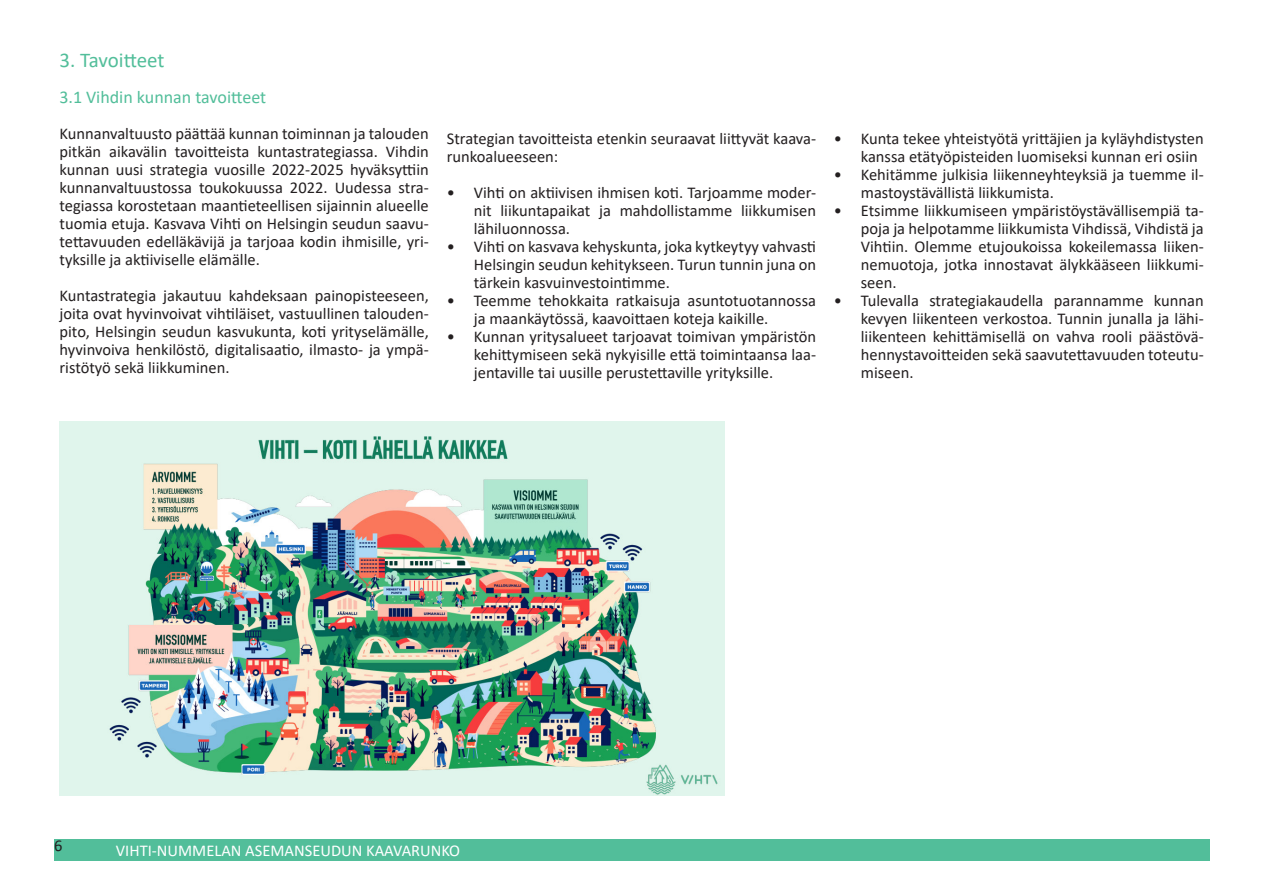
<style>
.page{position:relative;width:1263px;height:893px;background:#fff}
.page>*{position:absolute;margin:0;border:0;box-sizing:border-box;transform-origin:0 0}
.Otsikko1{font:21px "Calibri";letter-spacing:-.005em;color:#52be9a}
.Otsikko1_1{font:18px "Calibri";color:#52be9a}
.Leipateksti{font:16.5px/18px "Calibri";color:#231f20;text-align:justify}
.t1{font:16.5px "Calibri";color:#fff}
</style>
<div class="page">
<div style="left:54px;top:839px;width:1156px;height:21px;background:#52be9a"></div>
<img style="left:60px;top:421px;width:664px;height:374px">
<p class="Otsikko1" style="left:60px;top:45px;width:107px">3. Tavoitteet</p>
<p class="Otsikko1_1" style="left:60px;top:84px;width:208px">3.1 Vihdin kunnan tavoitteet</p>
<p class="Leipateksti" style="left:60px;top:124px;width:371px">Kunnanvaltuusto päättää kunnan toiminnan ja talouden pitkän aikavälin tavoitteista kuntastrategiassa. Vihdin kunnan uusi strategia vuosille 2022-2025 hyväksyttiin kunnanvaltuustossa toukokuussa 2022. Uudessa stra&shy;tegiassa korostetaan maantieteellisen sijainnin alueelle tuomia etuja. Kasvava Vihti on Helsingin seudun saavu&shy;tettavuuden edelläkävijä ja tarjoaa kodin ihmisille, yri&shy;tyksille ja aktiiviselle elämälle.</p>
<p class="Leipateksti" style="left:60px;top:286px;width:371px">Kuntastrategia jakautuu kahdeksaan painopisteeseen, joita ovat hyvinvoivat vihtiläiset, vastuullinen talouden&shy;pito, Helsingin seudun kasvukunta, koti yrityselämälle, hyvinvoiva henkilöstö, digitalisaatio, ilmasto- ja ympä&shy;ristötyö sekä liikkuminen.</p>
<p class="Leipateksti" style="left:447px;top:129px;width:371px">Strategian tavoitteista etenkin seuraavat liittyvät kaava&shy;runkoalueeseen:</p>
<p class="Leipateksti" style="left:474px;top:183px;width:344px;text-indent:-27px">• Vihti on aktiivisen ihmisen koti. Tarjoamme moder&shy;nit liikuntapaikat ja mahdollistamme liikkumisen lähiluonnossa.</p>
<p class="Leipateksti" style="left:474px;top:237px;width:344px;text-indent:-27px">• Vihti on kasvava kehyskunta, joka kytkeytyy vahvasti Helsingin seudun kehitykseen. Turun tunnin juna on tärkein kasvuinvestointimme.</p>
<p class="Leipateksti" style="left:474px;top:291px;width:344px;text-indent:-27px">• Teemme tehokkaita ratkaisuja asuntotuotannossa ja maankäytössä, kaavoittaen koteja kaikille.</p>
<p class="Leipateksti" style="left:474px;top:327px;width:344px;text-indent:-27px">• Kunnan yritysalueet tarjoavat toimivan ympäristön kehittymiseen sekä nykyisille että toimintaansa laa&shy;jentaville tai uusille perustettaville yrityksille.</p>
<p class="Leipateksti" style="left:861px;top:129px;width:344px;text-indent:-27px">• Kunta tekee yhteistyötä yrittäjien ja kyläyhdistysten kanssa etätyöpisteiden luomiseksi kunnan eri osiin</p>
<p class="Leipateksti" style="left:861px;top:165px;width:344px;text-indent:-27px">• Kehitämme julkisia liikenneyhteyksiä ja tuemme il&shy;mastoystävällistä liikkumista.</p>
<p class="Leipateksti" style="left:861px;top:201px;width:344px;text-indent:-27px">• Etsimme liikkumiseen ympäristöystävällisempiä ta&shy;poja ja helpotamme liikkumista Vihdissä, Vihdistä ja Vihtiin. Olemme etujoukoissa kokeilemassa liiken&shy;nemuotoja, jotka innostavat älykkääseen liikkumi&shy;seen.</p>
<p class="Leipateksti" style="left:861px;top:291px;width:344px;text-indent:-27px">• Tulevalla strategiakaudella parannamme kunnan kevyen liikenteen verkostoa. Tunnin junalla ja lähi&shy;liikenteen kehittämisellä on vahva rooli päästövä&shy;hennystavoitteiden sekä saavutettavuuden toteutu&shy;miseen.</p>
<p class="Leipateksti" style="left:54px;top:836px;width:10px">6</p>
<p class="t1" style="left:116px;top:839px;width:346px">VIHTI-NUMMELAN ASEMANSEUDUN KAAVARUNKO</p>
</div>
